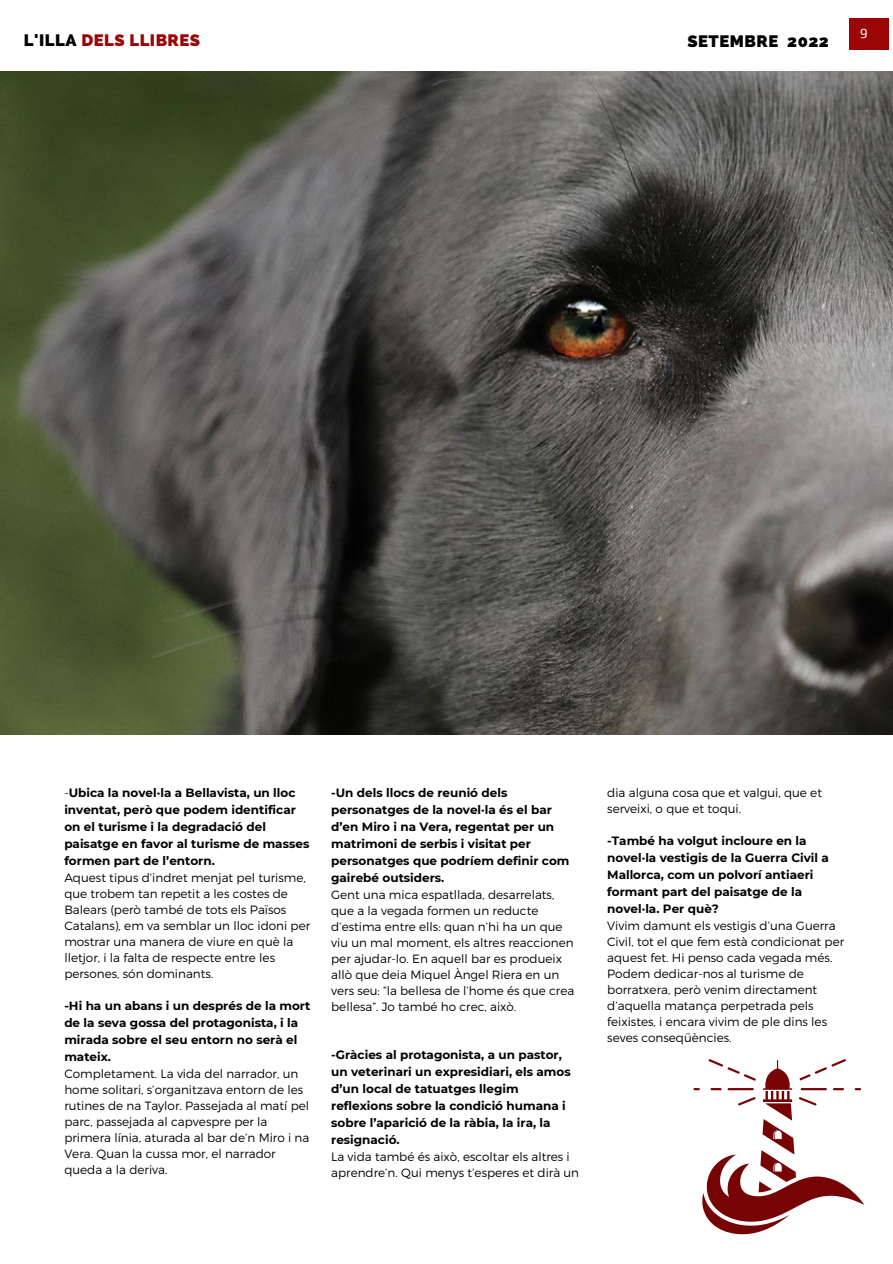
<style>
.page{position:relative;width:893px;height:1264px;background:#fff}
.page>*{position:absolute;margin:0;border:0;box-sizing:border-box;transform-origin:0 0}
.t1{font:800 16.65px "Raleway";letter-spacing:.03em;color:#9b0505}
.t2{font:800 16.65px "Raleway";letter-spacing:.03em;color:#000}
.t3{font:13.2px "Exo 2";color:#fcffff}
.t4{font:300 12px/16px "Montserrat";color:#000}
.t5{font:700 12px/17px "Montserrat";color:#000}
.s1{color:#000}
.s2{font-weight:300}
</style>
<div class="page">
<div style="left:848px;top:19px;width:40px;height:31px;background:#9b0505"></div>
<img style="left:0;top:71px;width:892px;height:663px">
<svg style="left:693px;top:1059px;width:171px;height:175px"></svg>
<h1 class="t1" style="left:24px;top:30px;width:178px"><span class="s1">L'ILLA</span> DELS LLIBRES</h1>
<h1 class="t2" style="left:687px;top:31px;width:143px">SETEMBRE 2022</h1>
<p class="t3" style="left:860px;top:25px;width:9px">9</p>
<p class="t5" style="left:64px;top:784px;width:246px"><span class="s2">-</span>Ubica la novel·la a Bellavista, un lloc inventat, però que podem identificar on el turisme i la degradació del paisatge en favor al turisme de masses formen part de l’entorn.</p>
<p class="t4" style="left:64px;top:869px;width:247px">Aquest tipus d’indret menjat pel turisme, que trobem tan repetit a les costes de Balears (però també de tots els Països Catalans), em va semblar un lloc idoni per mostrar una manera de viure en què la lletjor, i la falta de respecte entre les persones, són dominants.</p>
<p class="t5" style="left:64px;top:997px;width:247px">-Hi ha un abans i un després de la mort de la seva gossa del protagonista, i la mirada sobre el seu entorn no serà el mateix.</p>
<p class="t4" style="left:64px;top:1065px;width:246px">Completament. La vida del narrador, un home solitari, s’organitzava entorn de les rutines de na Taylor. Passejada al matí pel parc, passejada al capvespre per la primera línia, aturada al bar de’n Miro i na Vera. Quan la cussa mor, el narrador queda a la deriva.</p>
<p class="t5" style="left:331px;top:784px;width:240px">-Un dels llocs de reunió dels personatges de la novel·la és el bar d’en Miro i na Vera, regentat per un matrimoni de serbis i visitat per personatges que podríem definir com gairebé outsiders.</p>
<p class="t4" style="left:331px;top:886px;width:245px">Gent una mica espatllada, desarrelats, que a la vegada formen un reducte d’estima entre ells: quan n’hi ha un que viu un mal moment, els altres reaccionen per ajudar-lo. En aquell bar es produeix allò que deia Miquel Àngel Riera en un vers seu: “la bellesa de l’home és que crea bellesa”. Jo també ho crec, això.</p>
<p class="t5" style="left:331px;top:1046px;width:241px">-Gràcies al protagonista, a un pastor, un veterinari un expresidiari, els amos d’un local de tatuatges llegim reflexions sobre la condició humana i sobre l’aparició de la ràbia, la ira, la resignació.</p>
<p class="t4" style="left:331px;top:1148px;width:249px">La vida també és això, escoltar els altres i aprendre’n. Qui menys t’esperes et dirà un</p>
<p class="t4" style="left:607px;top:784px;width:216px">dia alguna cosa que et valgui, que et serveixi, o que et toqui.</p>
<p class="t5" style="left:607px;top:832px;width:223px">-També ha volgut incloure en la novel·la vestigis de la Guerra Civil a<br>Mallorca, com un polvorí antiaeri formant part del paisatge de la novel·la. Per què?</p>
<p class="t4" style="left:607px;top:917px;width:238px">Vivim damunt els vestigis d’una Guerra Civil, tot el que fem està condicionat per aquest fet. Hi penso cada vegada més.<br>Podem dedicar-nos al turisme de borratxera, però venim directament d’aquella matança perpetrada pels feixistes, i encara vivim de ple dins les seves conseqüències.</p>
</div>
